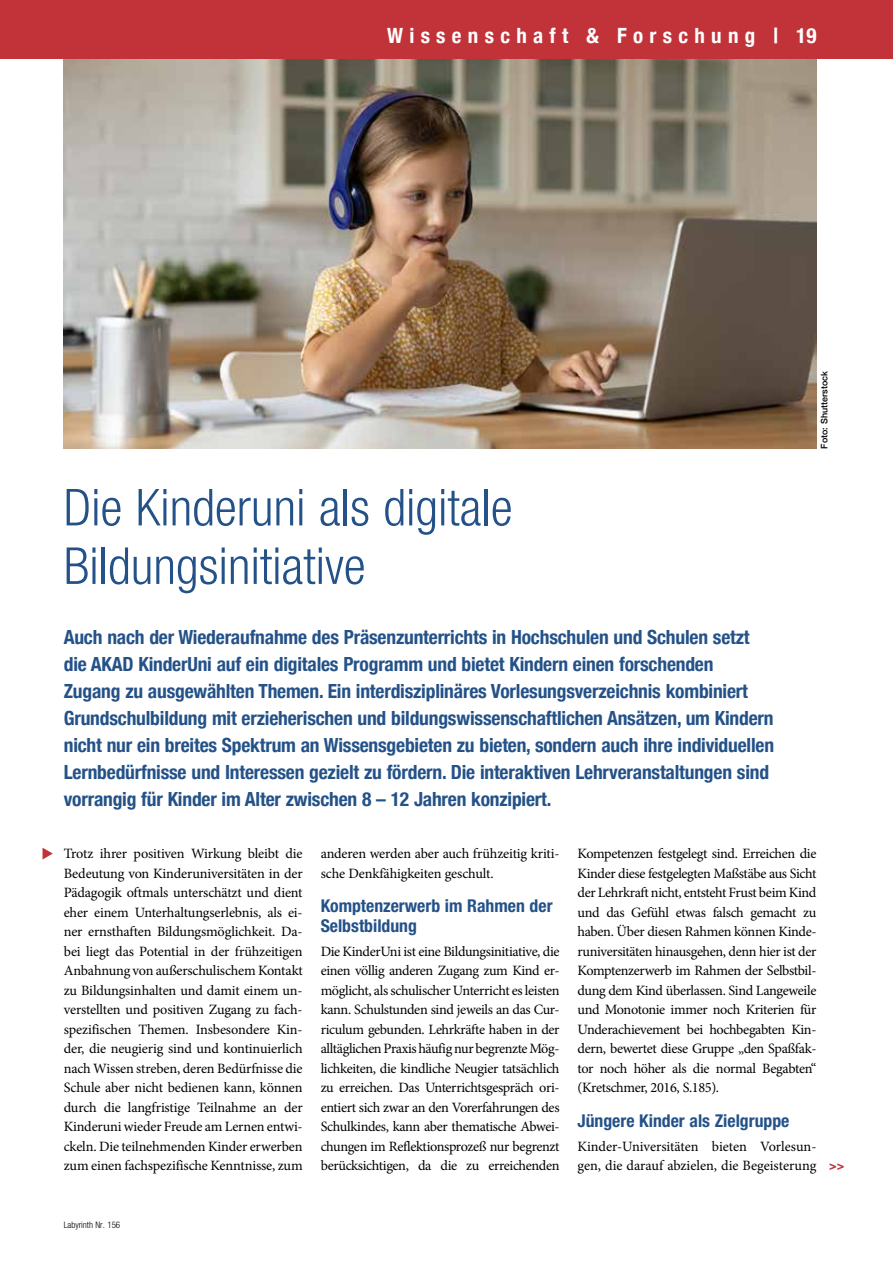
<style>
.page{position:relative;width:893px;height:1263px;background:#fff}
.page>*{position:absolute;margin:0;border:0;box-sizing:border-box;transform-origin:0 0}
.t1{font:300 condensed 51px/58.5px "Helvetica Neue LT Std";color:#245288}
.t2{font:700 condensed 21px "Helvetica Neue";letter-spacing:.3em;color:#fff}
.t3{font:700 condensed 19.5px/27px "Helvetica Neue";letter-spacing:-.01em;color:#245288}
.t4{font:700 condensed 17.7px/19.5px "Helvetica Neue LT Std";color:#245288}
.t5{font:14.25px/19.5px "Minion Pro";letter-spacing:-.01em;color:#000;text-align:justify}
.t6{font:700 condensed 12.75px "Helvetica Neue";color:#c23339}
.t7{font:500 9px "Helvetica Neue";color:#000}
.t8{font:300 condensed 9px "Helvetica Neue LT Std";color:#000}
</style>
<div class="page">
<div style="left:0;top:0;width:893px;height:58px;background:#c23339"></div>
<img style="left:64px;top:60px;width:752px;height:388px">
<svg style="left:43px;top:848px;width:10px;height:11px"></svg>
<h2 class="t2" style="left:387px;top:18px;width:431px">Wissenschaft &amp; Forschung | 19</h2>
<h1 class="t1" style="left:64px;top:478px;width:450px">Die Kinderuni als digitale<br>Bildungsinitiative</h1>
<p class="t3" style="left:64px;top:622px;width:712px">Auch nach der Wiederaufnahme des Präsenzunterrichts in Hochschulen und Schulen setzt die AKAD KinderUni auf ein digitales Programm und bietet Kindern einen forschenden Zugang zu ausgewählten Themen. Ein interdisziplinäres Vorlesungsverzeichnis kombiniert Grundschulbildung mit erzieherischen und bildungswissenschaftlichen Ansätzen, um Kindern nicht nur ein breites Spektrum an Wissensgebieten zu bieten, sondern auch ihre individuellen Lernbedürfnisse und Interessen gezielt zu fördern. Die interaktiven Lehrveranstaltungen sind vorrangig für Kinder im Alter zwischen 8 – 12 Jahren konzipiert.</p>
<p class="t7" style="left:817px;top:449px;width:79px;rotate:-90deg">Foto: Shutterstock</p>
<p class="t5" style="left:64px;top:844px;width:240px">Trotz ihrer positiven Wirkung bleibt die Bedeutung von Kinderuniversitäten in der Pädagogik oftmals unterschätzt und dient eher einem Unterhaltungserlebnis, als ei&shy;ner ernsthaften Bildungsmöglichkeit. Da&shy;bei liegt das Potential in der frühzeitigen Anbahnung von außerschulischem Kontakt zu Bildungsinhalten und damit einem un&shy;verstellten und positiven Zugang zu fach&shy;spezifischen Themen. Insbesondere Kin&shy;der, die neugierig sind und kontinuierlich nach Wissen streben, deren Bedürfnisse die Schule aber nicht bedienen kann, können durch die langfristige Teilnahme an der Kinderuni wieder Freude am Lernen entwi&shy;ckeln. Die teilnehmenden Kinder erwerben zum einen fachspezifische Kenntnisse, zum</p>
<p class="t5" style="left:321px;top:844px;width:240px">anderen werden aber auch frühzeitig kriti&shy;sche Denkfähigkeiten geschult.</p>
<p class="t4" style="left:321px;top:896px;width:233px">Komptenzerwerb im Rahmen der<br>Selbstbildung</p>
<p class="t5" style="left:321px;top:941px;width:240px">Die KinderUni ist eine Bildungsinitiative, die einen völlig anderen Zugang zum Kind er&shy;möglicht, als schulischer Unterricht es leisten kann. Schulstunden sind jeweils an das Cur&shy;riculum gebunden. Lehrkräfte haben in der alltäglichen Praxis häufig nur begrenzte Mög&shy;lichkeiten, die kindliche Neugier tatsächlich zu erreichen. Das Unterrichtsgespräch ori&shy;entiert sich zwar an den Vorerfahrungen des Schulkindes, kann aber thematische Abwei&shy;chungen im Reflektionsprozeß nur begrenzt berücksichtigen, da die zu erreichenden</p>
<p class="t5" style="left:578px;top:844px;width:240px">Kompetenzen festgelegt sind. Erreichen die Kinder diese festgelegten Maßstäbe aus Sicht der Lehrkraft nicht, entsteht Frust beim Kind und das Gefühl etwas falsch gemacht zu haben. Über diesen Rahmen können Kinde&shy;runiversitäten hinausgehen, denn hier ist der Komptenzerwerb im Rahmen der Selbstbil&shy;dung dem Kind überlassen. Sind Langeweile und Monotonie immer noch Kriterien für Underachievement bei hochbegabten Kin&shy;dern, bewertet diese Gruppe „den Spaßfak&shy;tor noch höher als die normal Begabten“ (Kretschmer, 2016, S.185).</p>
<p class="t4" style="left:578px;top:1110px;width:213px">Jüngere Kinder als Zielgruppe</p>
<p class="t5" style="left:578px;top:1136px;width:240px">Kinder-Universitäten bieten Vorlesun&shy;gen, die darauf abzielen, die Begeisterung</p>
<p class="t6" style="left:829px;top:1155px;width:17px">&gt;&gt;</p>
<p class="t8" style="left:64px;top:1220px;width:58px">Labyrinth Nr. 156</p>
</div>
